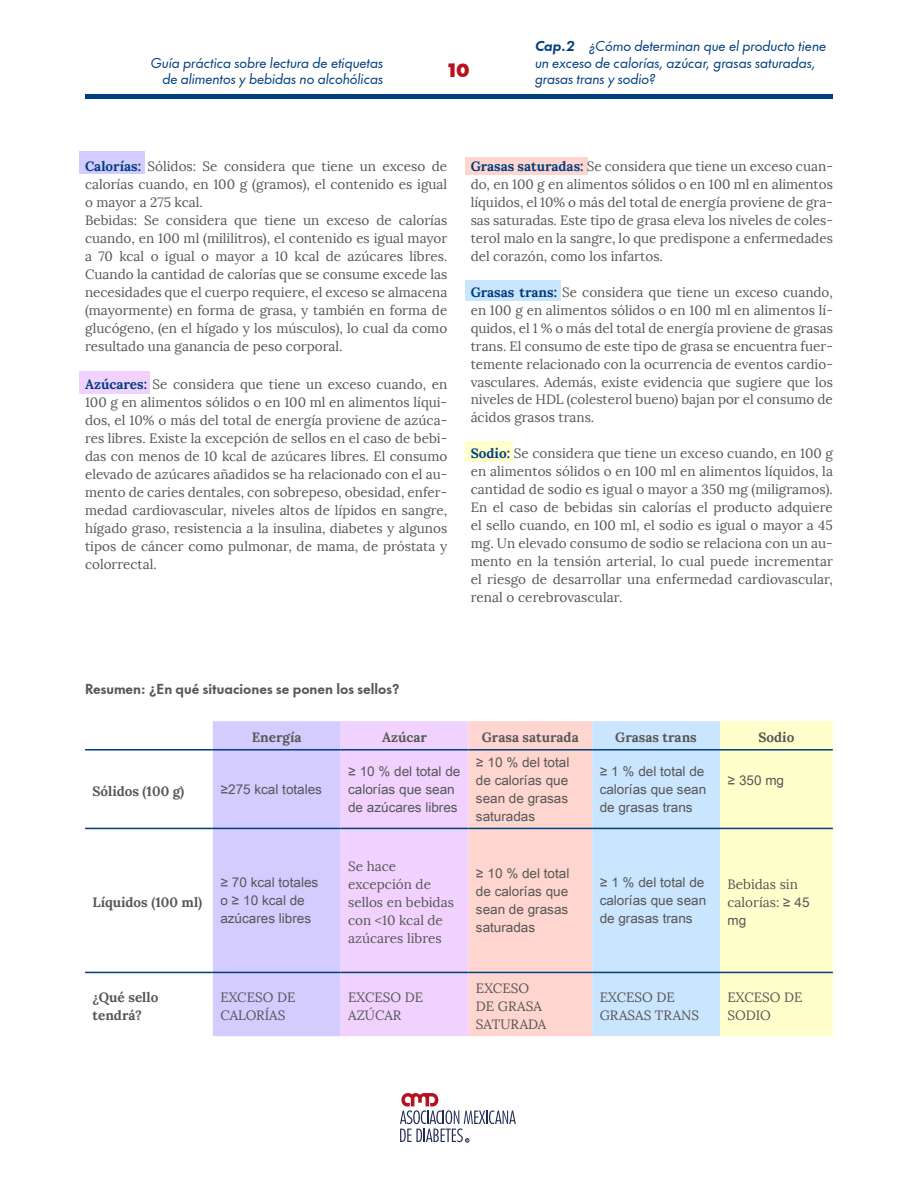
<style>
.page{position:relative;width:918px;height:1188px;background:#fff}
.page>*{position:absolute;margin:0;border:0;box-sizing:border-box;transform-origin:0 0}
.t1{font:900 18px "Futura Now Headline";color:#b5121b}
.t2{font:13.5px/18px "Lora";color:#575756}
.t3{font:13.5px/18px "Arial Unicode MS";color:#575756}
.t4{font:italic 13.5px/16.2px "Futura Now Headline";color:#003e7e;text-align:right}
.t5{font:700 13.5px/18px "Lora";color:#575756}
.t6{font:700 13.5px "Futura Now Headline";color:#575756}
.s1{font-weight:700}
.s2{font-weight:700;color:#003e7e}
.s3{font-family:"Arial Unicode MS"}
</style>
<div class="page">
<div style="left:85px;top:94px;width:748px;height:5px;background:#003e7e"></div>
<svg style="left:400px;top:1093px;width:116px;height:49px"></svg>
<div style="left:79px;top:152px;width:66px;height:22px;background:#d4cbff"></div>
<div style="left:79px;top:371px;width:70px;height:23px;background:#f1d2ff"></div>
<div style="left:465px;top:281px;width:95px;height:20px;background:#cae5fe"></div>
<div style="left:465px;top:442px;width:48px;height:20px;background:#ffffcb"></div>
<div style="left:465px;top:157px;width:123px;height:18px;background:#ffd5cf"></div>
<svg style="left:213px;top:721px;width:620px;height:315px;background:#e7dceb"></svg>
<hr style="left:85px;top:749px;width:128px;height:2px;background:#003e7e">
<hr style="left:213px;top:749px;width:128px;height:2px;background:#003e7e">
<hr style="left:341px;top:749px;width:127px;height:2px;background:#003e7e">
<hr style="left:468px;top:749px;width:124px;height:2px;background:#003e7e">
<hr style="left:592px;top:749px;width:128px;height:2px;background:#003e7e">
<hr style="left:720px;top:749px;width:113px;height:2px;background:#003e7e">
<hr style="left:85px;top:828px;width:128px;height:1px;background:#003e7e">
<hr style="left:213px;top:828px;width:128px;height:1px;background:#003e7e">
<hr style="left:341px;top:828px;width:127px;height:1px;background:#003e7e">
<hr style="left:468px;top:828px;width:124px;height:1px;background:#003e7e">
<hr style="left:592px;top:828px;width:128px;height:1px;background:#003e7e">
<hr style="left:720px;top:828px;width:113px;height:1px;background:#003e7e">
<hr style="left:85px;top:972px;width:128px;height:1px;background:#003e7e">
<hr style="left:213px;top:972px;width:128px;height:1px;background:#003e7e">
<hr style="left:341px;top:972px;width:127px;height:1px;background:#003e7e">
<hr style="left:468px;top:972px;width:124px;height:1px;background:#003e7e">
<hr style="left:592px;top:972px;width:128px;height:1px;background:#003e7e">
<hr style="left:720px;top:972px;width:113px;height:1px;background:#003e7e">
<p class="t4" style="left:150px;top:54px;width:234px">Guía práctica sobre lectura de etiquetas de alimentos y bebidas no alcohólicas</p>
<h1 class="t1" style="left:448px;top:54px;width:23px">10</h1>
<p class="t4" style="left:535px;top:37px;width:293px;text-align:left"><span class="s1">Cap.2</span> ¿Cómo determinan que el producto tiene un exceso de calorías, azúcar, grasas saturadas, grasas trans y sodio?</p>
<p class="t2" style="left:85px;top:157px;width:364px"><span class="s2">Calorías:</span> Sólidos: Se considera que tiene un exceso de calorías cuando, en 100 g (gramos), el contenido es igual o mayor a 275 kcal.<br>Bebidas: Se considera que tiene un exceso de calorías cuando, en 100 ml (mililitros), el contenido es igual mayor a 70 kcal o igual o mayor a 10 kcal de azúcares libres.<br>Cuando la cantidad de calorías que se consume excede las necesidades que el cuerpo requiere, el exceso se almacena (mayormente) en forma de grasa, y también en forma de glucógeno, (en el hígado y los músculos), lo cual da como resultado una ganancia de peso corporal.</p>
<p class="t2" style="left:85px;top:376px;width:364px;text-align:justify"><span class="s2">Azúcares:</span> Se considera que tiene un exceso cuando, en 100 g en alimentos sólidos o en 100 ml en alimentos líqui&shy;dos, el 10% o más del total de energía proviene de azúca&shy;res libres. Existe la excepción de sellos en el caso de bebi&shy;das con menos de 10 kcal de azúcares libres. El consumo elevado de azúcares añadidos se ha relacionado con el au&shy;mento de caries dentales, con sobrepeso, obesidad, enfer&shy;medad cardiovascular, niveles altos de lípidos en sangre, hígado graso, resistencia a la insulina, diabetes y algunos tipos de cáncer como pulmonar, de mama, de próstata y colorrectal.</p>
<p class="t2" style="left:471px;top:157px;width:364px;text-align:justify"><span class="s2">Grasas saturadas:</span> Se considera que tiene un exceso cuan&shy;do, en 100 g en alimentos sólidos o en 100 ml en alimentos líquidos, el 10% o más del total de energía proviene de gra&shy;sas saturadas. Este tipo de grasa eleva los niveles de coles&shy;terol malo en la sangre, lo que predispone a enfermedades del corazón, como los infartos.</p>
<p class="t2" style="left:471px;top:283px;width:364px;text-align:justify"><span class="s2">Grasas trans:</span> Se considera que tiene un exceso cuando, en 100 g en alimentos sólidos o en 100 ml en alimentos lí&shy;quidos, el 1 % o más del total de energía proviene de grasas trans. El consumo de este tipo de grasa se encuentra fuer&shy;temente relacionado con la ocurrencia de eventos cardio&shy;vasculares. Además, existe evidencia que sugiere que los niveles de HDL (colesterol bueno) bajan por el consumo de ácidos grasos trans.</p>
<p class="t2" style="left:471px;top:445px;width:364px;text-align:justify"><span class="s2">Sodio:</span> Se considera que tiene un exceso cuando, en 100 g en alimentos sólidos o en 100 ml en alimentos líquidos, la cantidad de sodio es igual o mayor a 350 mg (miligramos).<br>En el caso de bebidas sin calorías el producto adquiere el sello cuando, en 100 ml, el sodio es igual o mayor a 45 mg. Un elevado consumo de sodio se relaciona con un au&shy;mento en la tensión arterial, lo cual puede incrementar el riesgo de desarrollar una enfermedad cardiovascular, renal o cerebrovascular.</p>
<p class="t6" style="left:85px;top:678px;width:316px">Resumen: ¿En qué situaciones se ponen los sellos?</p>
<p class="t5" style="left:252px;top:728px;width:51px">Energía</p>
<p class="t5" style="left:382px;top:728px;width:47px">Azúcar</p>
<p class="t5" style="left:482px;top:728px;width:98px">Grasa saturada</p>
<p class="t5" style="left:615px;top:728px;width:83px">Grasas trans</p>
<p class="t5" style="left:759px;top:728px;width:37px">Sodio</p>
<p class="t5" style="left:93px;top:782px;width:93px">Sólidos (100 g)</p>
<p class="t3" style="left:220px;top:780px;width:103px">≥275 kcal totales</p>
<p class="t3" style="left:348px;top:762px;width:114px">≥ 10 % del total de calorías que sean de azúcares libres</p>
<p class="t3" style="left:476px;top:753px;width:95px;text-align:justify">≥ 10 % del total de calorías que sean de grasas saturadas</p>
<p class="t3" style="left:600px;top:762px;width:108px">≥ 1 % del total de calorías que sean de grasas trans</p>
<p class="t3" style="left:727px;top:771px;width:58px">≥ 350 mg</p>
<p class="t5" style="left:93px;top:893px;width:111px">Líquidos (100 ml)</p>
<p class="t3" style="left:220px;top:873px;width:99px">≥ 70 kcal totales o ≥ 10 kcal de azúcares libres</p>
<p class="t2" style="left:348px;top:857px;width:107px">Se hace excepción de sellos en bebidas con &lt;10 kcal de azúcares libres</p>
<p class="t3" style="left:476px;top:864px;width:95px;text-align:justify">≥ 10 % del total de calorías que sean de grasas saturadas</p>
<p class="t3" style="left:600px;top:873px;width:108px">≥ 1 % del total de calorías que sean de grasas trans</p>
<p class="t2" style="left:728px;top:875px;width:84px">Bebidas sin calorías: <span class="s3">≥ 45</span></p>
<p class="t3" style="left:728px;top:911px;width:20px">mg</p>
<p class="t5" style="left:93px;top:988px;width:67px">¿Qué sello tendrá?</p>
<p class="t2" style="left:220px;top:988px;width:77px">EXCESO DE<br>CALORÍAS</p>
<p class="t2" style="left:348px;top:988px;width:77px">EXCESO DE<br>AZÚCAR</p>
<p class="t2" style="left:476px;top:979px;width:72px">EXCESO<br>DE GRASA<br>SATURADA</p>
<p class="t2" style="left:600px;top:988px;width:101px">EXCESO DE<br>GRASAS TRANS</p>
<p class="t2" style="left:728px;top:988px;width:77px">EXCESO DE<br>SODIO</p>
</div>
